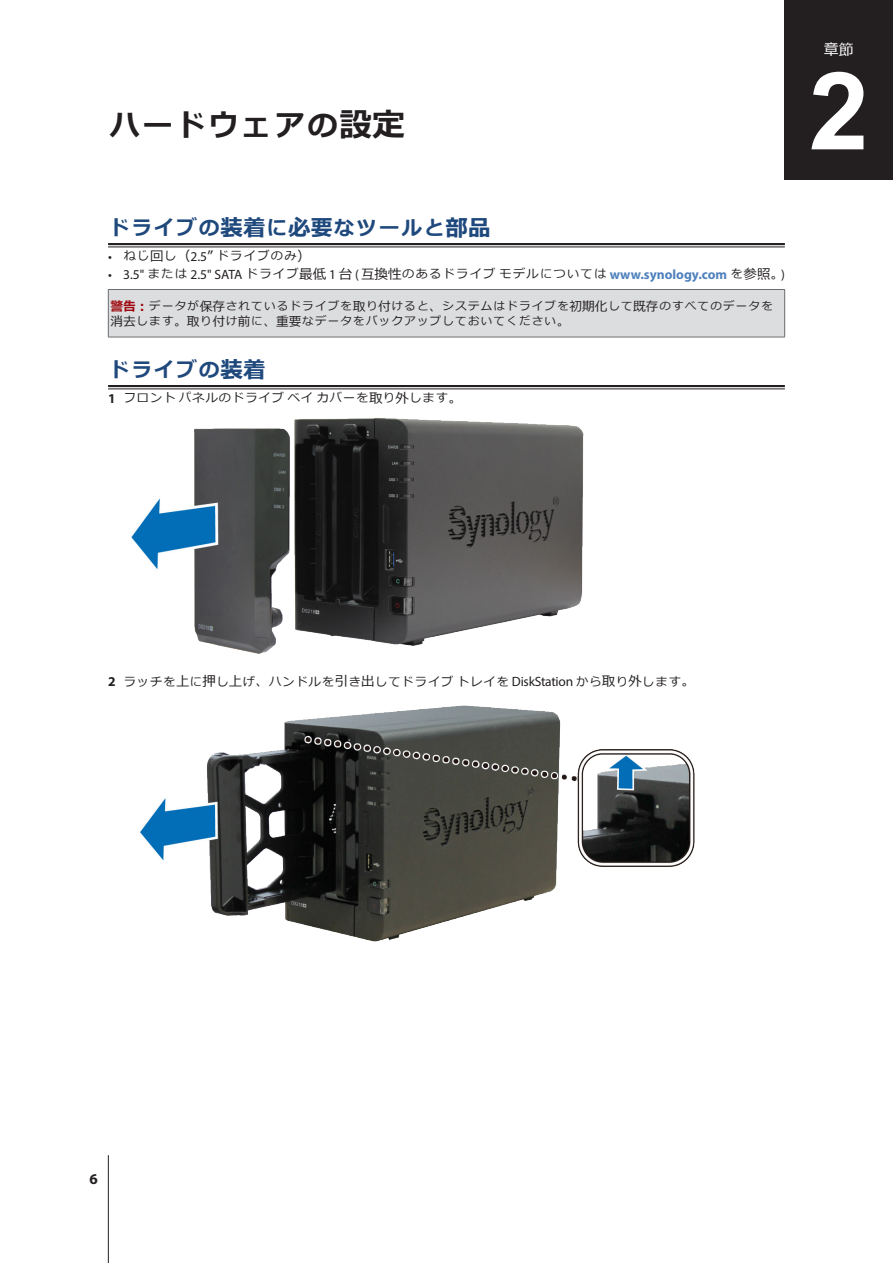
<style>
.page{position:relative;width:893px;height:1263px;background:#fff}
.page>*{position:absolute;margin:0;border:0;box-sizing:border-box;transform-origin:0 0}
.ChapterNum{font:700 108px "Arial";color:#fff}
.H1-ChapterTitle{font:700 29.85px "Meiryo";letter-spacing:.11em;color:#231f20}
.H2-underline{font:700 20.25px "Meiryo";letter-spacing:.11em;color:#1f497d}
.Chapter-center{font:15px "Meiryo";color:#fff}
.PageNumber-sidebar{font:700 15px "Myriad Pro";color:#231f20}
.t1{font:12.15px "Meiryo";letter-spacing:.11em;color:#231f20}
.t2{font:12.15px "Meiryo";letter-spacing:.085em;color:#231f20}
.Warning-sidebar{font:11.55px/15px "Meiryo";letter-spacing:.11em;color:#231f20}
.s1{font-size:33px}
.s2{font-size:22.5px}
.s3{font-family:"Myriad Pro";font-size:13.5px}
.s4{font-size:13.5px}
.s5{font-family:"Myriad Pro";font-weight:700;font-size:13.5px;color:#4f81bd}
.s6{font-weight:700;font-size:12.75px;color:#9d070d}
.s7{font-size:12.75px}
.s8{font-family:"Myriad Pro";font-weight:700;font-size:13.5px}
</style>
<div class="page">
<hr style="left:108px;top:243px;width:677px;height:2px;background:#231f20">
<hr style="left:108px;top:247px;width:677px;height:1px;background:#231f20">
<hr style="left:108px;top:385px;width:677px;height:2px;background:#231f20">
<hr style="left:108px;top:388px;width:677px;height:1px;background:#231f20">
<div style="left:108px;top:289px;width:677px;height:48px;background:#dcdddf"></div>
<hr style="left:108px;top:290px;width:1px;height:47px;background:#6c6d70">
<hr style="left:784px;top:290px;width:1px;height:47px;background:#6c6d70">
<hr style="left:108px;top:289px;width:677px;height:1px;background:#6c6d70">
<hr style="left:108px;top:337px;width:677px;height:1px;background:#6c6d70">
<img style="left:131px;top:418px;width:453px;height:236px">
<img style="left:140px;top:705px;width:555px;height:236px">
<div style="left:784px;top:0;width:109px;height:180px;background:#231f20"></div>
<hr style="left:108px;top:1155px;width:1px;height:108px;background:#231f20">
<p class="H1-ChapterTitle" style="left:110px;top:104px;width:297px">ハードウェアの<span class="s1">設定</span></p>
<p class="H2-underline" style="left:109px;top:213px;width:383px">ドライブの<span class="s2">装着</span>に<span class="s2">必要</span>なツールと<span class="s2">部品</span></p>
<p class="t1" style="left:108px;top:247px;width:204px"><span class="s3">•</span> ねじ<span class="s4">回</span>し<span class="s4">（</span><span class="s3">2.5</span><span class="s4">”</span> ドライブのみ<span class="s4">）</span></p>
<p class="t1" style="left:108px;top:265px;width:678px"><span class="s3">• 3.5"</span> または <span class="s3">2.5" SATA</span> ドライブ<span class="s4">最低</span> <span class="s3">1</span> <span class="s4">台</span> <span class="s3">(</span><span class="s4">互換性</span>のあるドライブモデルについては <span class="s5">www.synology.com</span> を<span class="s4">参照。</span><span class="s3">)</span></p>
<p class="Warning-sidebar" style="left:110px;top:299px;width:664px"><span class="s6">警告：</span>データが<span class="s7">保存</span>されているドライブを<span class="s7">取</span>り<span class="s7">付</span>けると<span class="s7">、</span>システムはドライブを<span class="s7">初期化</span>して<span class="s7">既存</span>のすべてのデータを<span class="s7">消去</span>します<span class="s7">。取</span>り<span class="s7">付</span>け<span class="s7">前</span>に<span class="s7">、重要</span>なデータをバックアップしておいてください<span class="s7">。</span></p>
<p class="H2-underline" style="left:109px;top:355px;width:158px">ドライブの<span class="s2">装着</span></p>
<p class="t2" style="left:108px;top:389px;width:355px"><span class="s8">1</span> フロントパネルのドライブベイカバーを<span class="s4">取</span>り<span class="s4">外</span>します<span class="s4">。</span></p>
<p class="Chapter-center" style="left:824px;top:39px;width:31px">章節</p>
<p class="ChapterNum" style="left:809px;top:39px;width:62px">2</p>
<p class="t2" style="left:108px;top:673px;width:588px"><span class="s8">2</span> ラッチを<span class="s4">上</span>に<span class="s4">押</span>し<span class="s4">上</span>げ<span class="s4">、</span>ハンドルを<span class="s4">引</span>き<span class="s4">出</span>してドライブトレイを <span class="s3">DiskStation</span> から<span class="s4">取</span>り<span class="s4">外</span>します<span class="s4">。</span></p>
<p class="PageNumber-sidebar" style="left:89px;top:1169px;width:10px">6</p>
</div>
